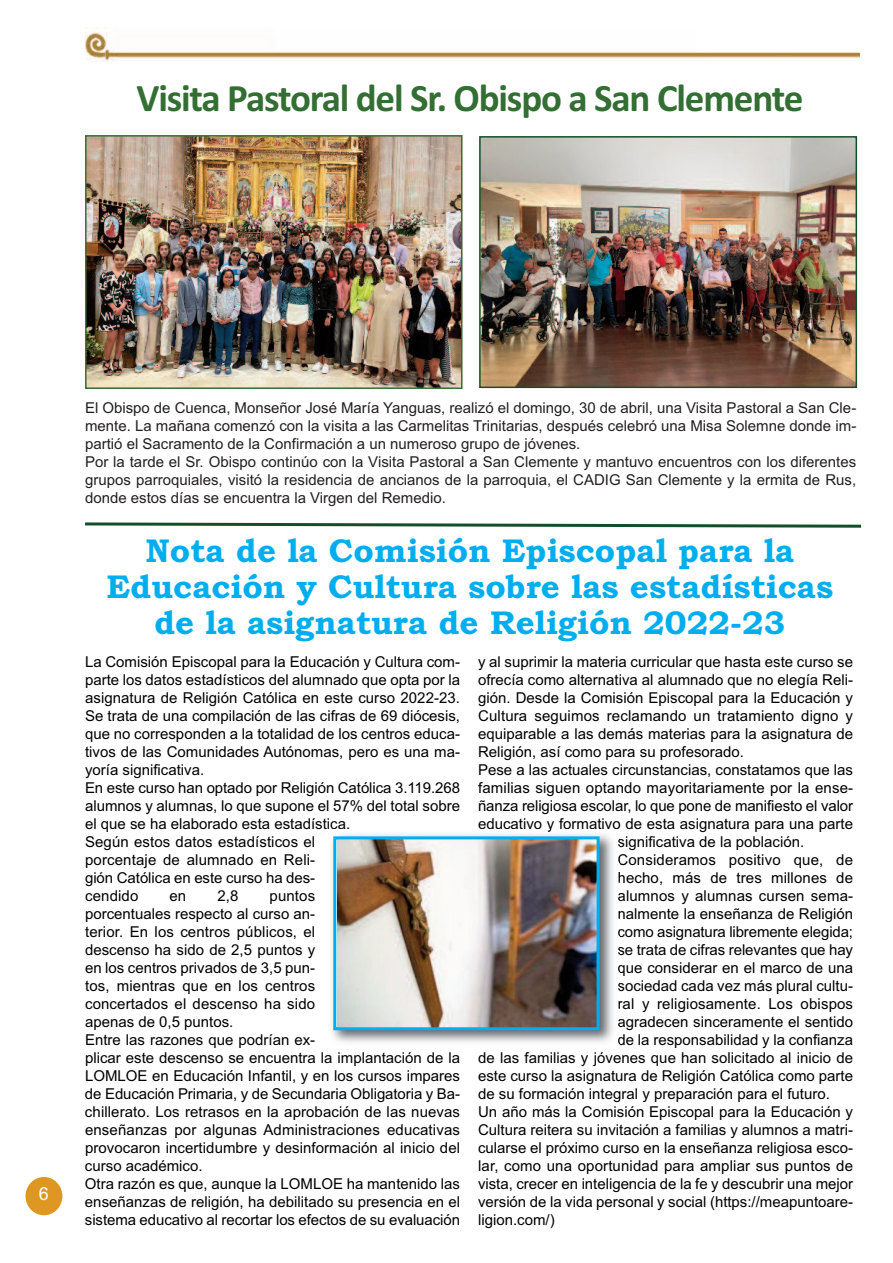
<style>
.page{position:relative;width:893px;height:1263px;background:#fff}
.page>*{position:absolute;margin:0;border:0;box-sizing:border-box;transform-origin:0 0}
.t1{font:700 39px "Calibri";letter-spacing:-.03em;color:#336e33}
.t2{font:700 33px/35.7px "Bookman Old Style";color:#00aeef;text-align:center}
.t3{font:18px "Arial";color:#fff}
.t4{font:15px/18px "Arial";color:#000}
.t5{font:15px/18px "Arial";color:#231f20}
</style>
<div class="page">
<div style="left:26px;top:1177px;width:36px;height:38px;background:#dd9722;border-radius:50%"></div>
<img style="left:85px;top:28px;width:775px;height:33px">
<img style="left:332px;top:834px;width:287px;height:209px">
<img style="left:337px;top:840px;width:259px;height:186px">
<div style="left:333px;top:836px;width:267px;height:194px;border:3px solid #00aeef"></div>
<img style="left:88px;top:138px;width:372px;height:248px">
<div style="left:85px;top:135px;width:378px;height:254px;border:2px solid #336e33"></div>
<img style="left:482px;top:139px;width:372px;height:246px">
<div style="left:479px;top:136px;width:378px;height:252px;border:2px solid #144e26"></div>
<svg style="left:85px;top:522px;width:777px;height:6px"></svg>
<h1 class="t1" style="left:136px;top:75px;width:668px">Visita Pastoral del Sr. Obispo a San Clemente</h1>
<p class="t3" style="left:39px;top:1183px;width:12px">6</p>
<p class="t5" style="left:85px;top:399px;width:773px">El Obispo de Cuenca, Monseñor José María Yanguas, realizó el domingo, 30 de abril, una Visita Pastoral a San Cle&shy;mente. La mañana comenzó con la visita a las Carmelitas Trinitarias, después celebró una Misa Solemne donde im&shy;partió el Sacramento de la Confirmación a un numeroso grupo de jóvenes.<br>Por la tarde el Sr. Obispo continúo con la Visita Pastoral a San Clemente y mantuvo encuentros con los diferentes grupos parroquiales, visitó la residencia de ancianos de la parroquia, el CADIG San Clemente y la ermita de Rus, donde estos días se encuentra la Virgen del Remedio.</p>
<h2 class="t2" style="left:107px;top:533px;width:728px">Nota de la Comisión Episcopal para la<br>Educación y Cultura sobre las estadísticas de la asignatura de Religión 2022-23</h2>
<p class="t4" style="left:85px;top:652px;width:377px">La Comisión Episcopal para la Educación y Cultura com&shy;parte los datos estadísticos del alumnado que opta por la asignatura de Religión Católica en este curso 2022-23.<br>Se trata de una compilación de las cifras de 69 diócesis, que no corresponden a la totalidad de los centros educa&shy;tivos de las Comunidades Autónomas, pero es una ma&shy;yoría significativa.<br>En este curso han optado por Religión Católica 3.119.268 alumnos y alumnas, lo que supone el 57% del total sobre el que se ha elaborado esta estadística.<br>Según estos datos estadísticos el<br>porcentaje de alumnado en Reli-<br>gión Católica en este curso ha des-<br>cendido</p>
<p class="t4" style="left:478px;top:652px;width:377px">y al suprimir la materia curricular que hasta este curso se</p>
<p class="t4" style="left:478px;top:670px;width:377px">ofrecía como alternativa al alumnado que no elegía Reli-</p>
<p class="t4" style="left:478px;top:688px;width:377px">gión. Desde la Comisión Episcopal para la Educación y</p>
<p class="t4" style="left:478px;top:706px;width:377px">Cultura seguimos reclamando un tratamiento digno y</p>
<p class="t4" style="left:478px;top:724px;width:377px">equiparable a las demás materias para la asignatura de</p>
<p class="t4" style="left:478px;top:742px;width:267px">Religión, así como para su profesorado.</p>
<p class="t4" style="left:478px;top:760px;width:377px">Pese a las actuales circunstancias, constatamos que las</p>
<p class="t4" style="left:478px;top:778px;width:377px">familias siguen optando mayoritariamente por la ense-</p>
<p class="t4" style="left:478px;top:796px;width:377px">ñanza religiosa escolar, lo que pone de manifiesto el valor</p>
<p class="t4" style="left:478px;top:814px;width:377px">educativo y formativo de esta asignatura para una parte</p>
<p class="t4" style="left:617px;top:832px;width:188px">significativa de la población.</p>
<p class="t4" style="left:617px;top:850px;width:237px">Consideramos positivo que, de</p>
<p class="t4" style="left:617px;top:868px;width:237px">hecho, más de tres millones de</p>
<p class="t4" style="left:617px;top:886px;width:237px">alumnos y alumnas cursen sema-</p>
<p class="t4" style="left:617px;top:904px;width:237px">nalmente la enseñanza de Religión</p>
<p class="t4" style="left:617px;top:922px;width:237px">como asignatura libremente elegida;</p>
<p class="t4" style="left:617px;top:940px;width:237px">se trata de cifras relevantes que hay</p>
<p class="t4" style="left:617px;top:958px;width:237px">que considerar en el marco de una</p>
<p class="t4" style="left:617px;top:976px;width:237px">sociedad cada vez más plural cultu-</p>
<p class="t4" style="left:617px;top:994px;width:237px">ral y religiosamente. Los obispos</p>
<p class="t4" style="left:617px;top:1012px;width:237px">agradecen sinceramente el sentido</p>
<p class="t4" style="left:617px;top:1030px;width:237px">de la responsabilidad y la confianza</p>
<p class="t4" style="left:478px;top:1048px;width:377px">de las familias y jóvenes que han solicitado al inicio de</p>
<p class="t4" style="left:478px;top:1066px;width:377px">este curso la asignatura de Religión Católica como parte</p>
<p class="t4" style="left:478px;top:1084px;width:353px">de su formación integral y preparación para el futuro.</p>
<p class="t4" style="left:478px;top:1102px;width:377px">Un año más la Comisión Episcopal para la Educación y</p>
<p class="t4" style="left:478px;top:1120px;width:377px">Cultura reitera su invitación a familias y alumnos a matri-</p>
<p class="t4" style="left:478px;top:1138px;width:377px">cularse el próximo curso en la enseñanza religiosa esco-</p>
<p class="t4" style="left:478px;top:1156px;width:377px">lar, como una oportunidad para ampliar sus puntos de</p>
<p class="t4" style="left:478px;top:1174px;width:377px">vista, crecer en inteligencia de la fe y descubrir una mejor</p>
<p class="t4" style="left:478px;top:1192px;width:377px">versión de la vida personal y social (https://meapuntoare-</p>
<p class="t4" style="left:478px;top:1210px;width:78px">ligion.com/)</p>
<p class="t4" style="left:169px;top:886px;width:18px">en</p>
<p class="t4" style="left:217px;top:886px;width:23px">2,8</p>
<p class="t4" style="left:85px;top:886px;width:377px;text-indent:185px">puntos<br>porcentuales respecto al curso an-<br>terior. En los centros públicos, el<br>descenso ha sido de 2,5 puntos y<br>en los centros privados de 3,5 pun-<br>tos, mientras que en los centros<br>concertados el descenso ha sido<br>apenas de 0,5 puntos.<br>Entre las razones que podrían ex-<br>plicar este descenso se encuentra la implantación de la LOMLOE en Educación Infantil, y en los cursos impares de Educación Primaria, y de Secundaria Obligatoria y Ba&shy;chillerato. Los retrasos en la aprobación de las nuevas enseñanzas por algunas Administraciones educativas provocaron incertidumbre y desinformación al inicio del curso académico.<br>Otra razón es que, aunque la LOMLOE ha mantenido las enseñanzas de religión, ha debilitado su presencia en el sistema educativo al recortar los efectos de su evaluación</p>
</div>
